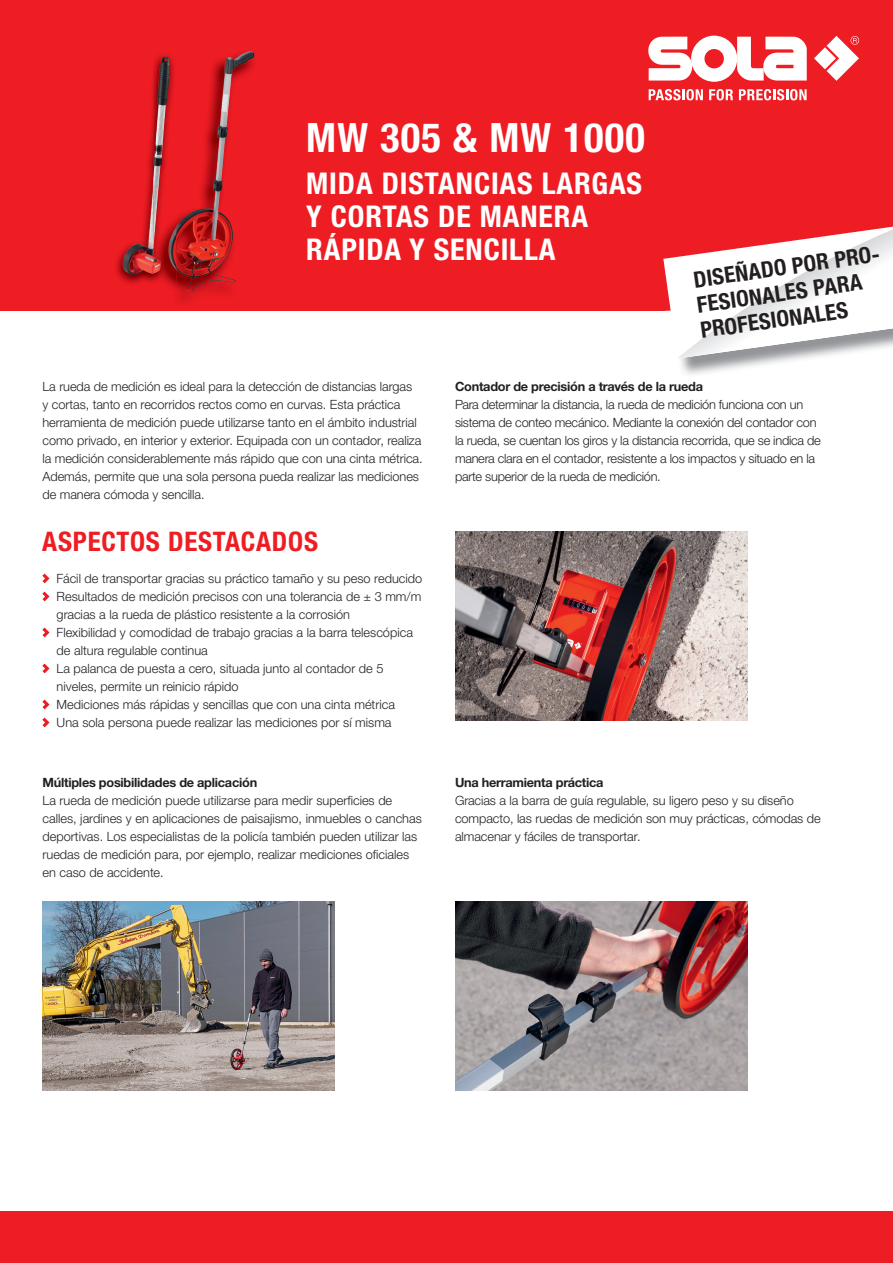
<style>
.page{position:relative;width:893px;height:1263px;background:#fff}
.page>*{position:absolute;margin:0;border:0;box-sizing:border-box;transform-origin:0 0}
.t1{font:700 condensed 40.5px "Helvetica Neue LTW1 G";letter-spacing:.03em;color:#fff}
.t2{font:700 condensed 30px/33px "Helvetica Neue LTW1 G";letter-spacing:.03em;color:#fff}
.t3{font:700 condensed 27px "Helvetica Neue LTW1 G";letter-spacing:.03em;color:#ee1d23}
.t4{font:700 condensed 22.5px/25.5px "Helvetica Neue LTW1 G";color:#231f20}
.t5{font:300 12.75px/18px "Helvetica Neue LTW1 G";letter-spacing:-.005em;color:#231f20}
.t6{font:700 12.75px "Helvetica Neue LTW1 G";letter-spacing:-.02em;color:#231f20}
</style>
<div class="page">
<div style="left:0;top:0;width:893px;height:310px;background:#ee1d23"></div>
<svg style="left:648px;top:36px;width:159px;height:46px"></svg>
<svg style="left:814px;top:36px;width:45px;height:45px"></svg>
<svg style="left:649px;top:89px;width:54px;height:11px"></svg>
<svg style="left:709px;top:89px;width:24px;height:11px"></svg>
<svg style="left:739px;top:89px;width:68px;height:11px"></svg>
<div style="left:0;top:1212px;width:893px;height:51px;background:#ee1d23"></div>
<svg style="left:42px;top:574px;width:8px;height:9px"></svg>
<svg style="left:42px;top:592px;width:8px;height:9px"></svg>
<svg style="left:42px;top:628px;width:8px;height:9px"></svg>
<svg style="left:42px;top:664px;width:8px;height:9px"></svg>
<svg style="left:42px;top:700px;width:8px;height:9px"></svg>
<svg style="left:42px;top:718px;width:8px;height:9px"></svg>
<img style="left:680px;top:358px;width:127px;height:16px">
<svg style="left:663px;top:227px;width:230px;height:84px"></svg>
<img style="left:677px;top:229px;width:216px;height:129px">
<img style="left:43px;top:901px;width:291px;height:190px">
<img style="left:116px;top:86px;width:37px;height:198px">
<img style="left:123px;top:161px;width:30px;height:114px">
<img style="left:455px;top:531px;width:292px;height:190px">
<img style="left:455px;top:901px;width:292px;height:190px">
<img style="left:153px;top:51px;width:101px;height:228px">
<img style="left:153px;top:53px;width:17px;height:108px">
<img style="left:153px;top:57px;width:15px;height:198px">
<img style="left:176px;top:51px;width:73px;height:241px">
<img style="left:168px;top:226px;width:8px;height:44px">
<h1 class="t1" style="left:306px;top:114px;width:340px">MW 305 &amp; MW 1000</h1>
<h2 class="t2" style="left:306px;top:167px;width:337px">MIDA DISTANCIAS LARGAS<br>Y CORTAS DE MANERA<br>RÁPIDA Y SENCILLA</h2>
<h3 class="t4" style="left:692px;top:267px;width:192px;rotate:-8deg">DISEÑADO POR PRO-<br>FESIONALES PARA<br>PROFESIONALES</h3>
<p class="t5" style="left:43px;top:377px;width:382px">La rueda de medición es ideal para la detección de distancias largas<br>y cortas, tanto en recorridos rectos como en curvas. Esta práctica herramienta de medición puede utilizarse tanto en el ámbito industrial como privado, en interior y exterior. Equipada con un contador, realiza la medición considerablemente más rápido que con una cinta métrica.<br>Además, permite que una sola persona pueda realizar las mediciones de manera cómoda y sencilla.</p>
<h3 class="t3" style="left:42px;top:525px;width:277px">ASPECTOS DESTACADOS</h3>
<p class="t5" style="left:57px;top:570px;width:367px">Fácil de transportar gracias su práctico tamaño y su peso reducido Resultados de medición precisos con una tolerancia de ± 3 mm/m gracias a la rueda de plástico resistente a la corrosión<br>Flexibilidad y comodidad de trabajo gracias a la barra telescópica de altura regulable continua<br>La palanca de puesta a cero, situada junto al contador de 5 niveles, permite un reinicio rápido<br>Mediciones más rápidas y sencillas que con una cinta métrica<br>Una sola persona puede realizar las mediciones por sí misma</p>
<p class="t6" style="left:43px;top:775px;width:216px">Múltiples posibilidades de aplicación</p>
<p class="t5" style="left:43px;top:791px;width:381px">La rueda de medición puede utilizarse para medir superficies de calles, jardines y en aplicaciones de paisajismo, inmuebles o canchas deportivas. Los especialistas de la policía también pueden utilizar las ruedas de medición para, por ejemplo, realizar mediciones oficiales en caso de accidente.</p>
<p class="t6" style="left:455px;top:379px;width:250px">Contador de precisión a través de la rueda</p>
<p class="t5" style="left:455px;top:395px;width:367px">Para determinar la distancia, la rueda de medición funciona con un sistema de conteo mecánico. Mediante la conexión del contador con la rueda, se cuentan los giros y la distancia recorrida, que se indica de manera clara en el contador, resistente a los impactos y situado en la parte superior de la rueda de medición.</p>
<p class="t6" style="left:455px;top:775px;width:150px">Una herramienta práctica</p>
<p class="t5" style="left:455px;top:791px;width:367px">Gracias a la barra de guía regulable, su ligero peso y su diseño compacto, las ruedas de medición son muy prácticas, cómodas de almacenar y fáciles de transportar.</p>
</div>
